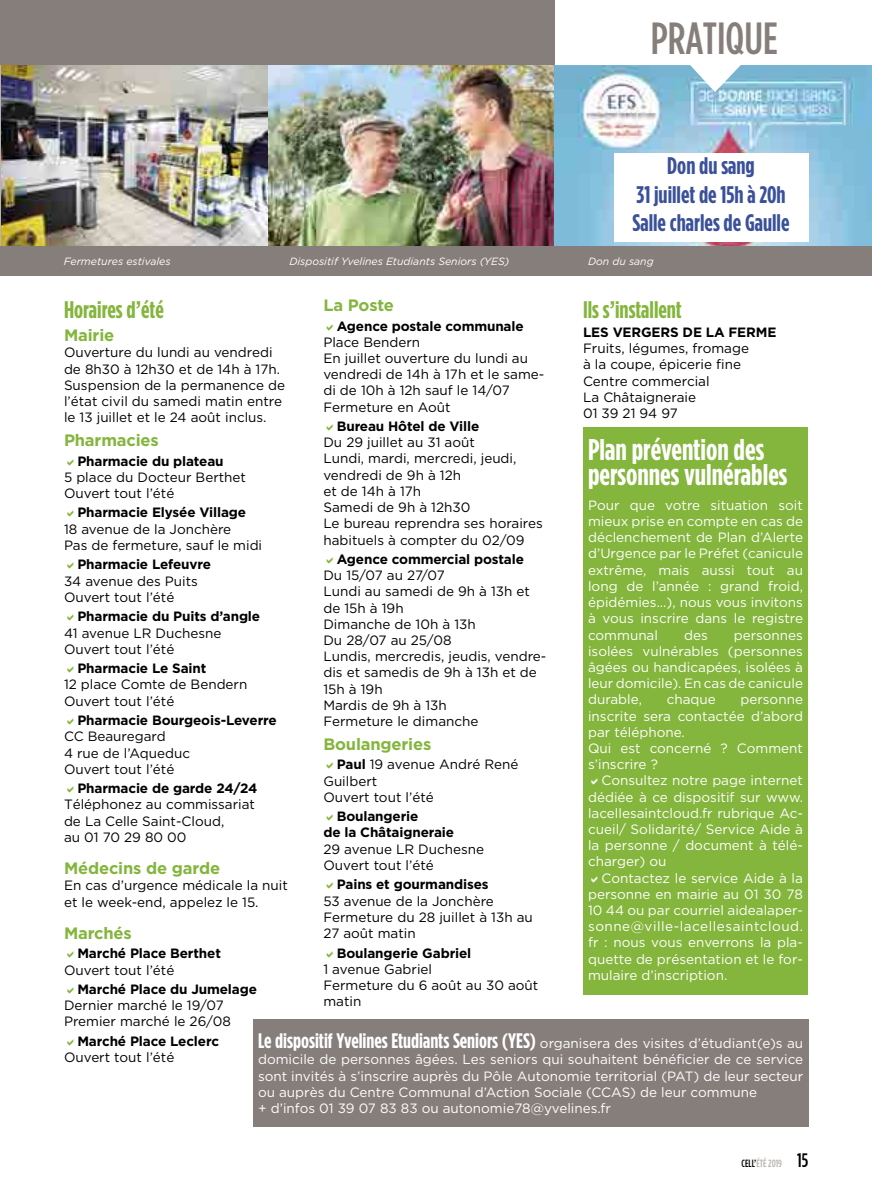
<style>
.page{position:relative;width:872px;height:1191px;background:#fff}
.page>*{position:absolute;margin:0;border:0;box-sizing:border-box;transform-origin:0 0}
.t1{font:500 condensed 45px "Gotham";color:#867e7b}
.t2{font:700 condensed 30px/25.5px "Gotham";color:#fff}
.t3{font:700 condensed 24px/28.8px "Gotham";color:#3a519a;text-align:center}
.t4{font:700 condensed 24px "Gotham";color:#84b53c}
.t5{font:700 condensed 21px "Gotham";color:#fff}
.t6{font:700 16.5px "Gotham";letter-spacing:-.01em;color:#84b53c}
.t7{font:13.5px/16.2px "Gotham";color:#000}
.t8{font:13.5px/16.2px "Gotham";color:#fff;text-align:justify}
.t9{font:700 13.5px/16.2px "Gotham";letter-spacing:-.01em;color:#000}
.t10{font:italic 10.5px "Gotham";color:#fff}
.t11{font:500 condensed 10.5px "Gotham";color:#b7b2ae}
.s1{font-weight:700}
.s2{font-weight:400;font-stretch:normal;font-size:13.5px}
.s3{color:#000}
.s4{font-size:19.5px;color:#000}
</style>
<div class="page">
<img style="left:1px;top:65px;width:268px;height:182px">
<img style="left:269px;top:65px;width:286px;height:182px">
<div style="left:253px;top:1019px;width:555px;height:108px;background:#867e7b"></div>
<img style="left:555px;top:92px;width:317px;height:155px">
<div style="left:0;top:247px;width:872px;height:29px;background:#867e7b"></div>
<svg style="left:533px;top:65px;width:339px;height:27px;background:#93c1d4"></svg>
<div style="left:583px;top:427px;width:225px;height:568px;background:#84b53c"></div>
<div style="left:0;top:0;width:555px;height:65px;background:#867e7b"></div>
<div style="left:614px;top:154px;width:194px;height:88px;background:#fff"></div>
<h1 class="t1" style="left:651px;top:14px;width:129px">PRATIQUE</h1>
<p class="t10" style="left:64px;top:256px;width:108px">Fermetures estivales</p>
<h3 class="t3" style="left:632px;top:150px;width:158px">Don du sang<br>31 juillet de 15h à 20h<br>Salle charles de Gaulle</h3>
<p class="t10" style="left:289px;top:256px;width:221px">Dispositif Yvelines Etudiants Seniors (YES)</p>
<p class="t10" style="left:588px;top:256px;width:67px">Don du sang</p>
<h3 class="t4" style="left:64px;top:295px;width:101px">Horaires d’été</h3>
<p class="t6" style="left:64px;top:326px;width:52px">Mairie</p>
<p class="t7" style="left:64px;top:344px;width:222px">Ouverture du lundi au vendredi de 8h30 à 12h30 et de 14h à 17h.<br>Suspension de la permanence de l’état civil du samedi matin entre le 13 juillet et le 24 août inclus.</p>
<p class="t6" style="left:64px;top:431px;width:96px">Pharmacies</p>
<p class="t9" style="left:77px;top:452px;width:148px">Pharmacie du plateau</p>
<p class="t7" style="left:64px;top:468px;width:184px">5 place du Docteur Berthet<br>Ouvert tout l’été</p>
<p class="t9" style="left:77px;top:504px;width:170px">Pharmacie Elysée Village</p>
<p class="t7" style="left:64px;top:520px;width:200px">18 avenue de la Jonchère<br>Pas de fermeture, sauf le midi</p>
<p class="t9" style="left:77px;top:556px;width:135px">Pharmacie Lefeuvre</p>
<p class="t7" style="left:64px;top:572px;width:135px">34 avenue des Puits<br>Ouvert tout l’été</p>
<p class="t9" style="left:77px;top:608px;width:184px">Pharmacie du Puits d’angle</p>
<p class="t7" style="left:64px;top:624px;width:159px">41 avenue LR Duchesne<br>Ouvert tout l’été</p>
<p class="t9" style="left:77px;top:660px;width:130px">Pharmacie Le Saint</p>
<p class="t7" style="left:64px;top:676px;width:185px">12 place Comte de Bendern<br>Ouvert tout l’été</p>
<p class="t9" style="left:77px;top:712px;width:201px">Pharmacie Bourgeois-Leverre</p>
<p class="t7" style="left:64px;top:728px;width:128px">CC Beauregard<br>4 rue de l’Aqueduc<br>Ouvert tout l’été</p>
<p class="t9" style="left:77px;top:780px;width:182px">Pharmacie de garde 24/24</p>
<p class="t7" style="left:64px;top:796px;width:192px">Téléphonez au commissariat de La Celle Saint-Cloud,<br>au 01 70 29 80 00</p>
<p class="t6" style="left:64px;top:858px;width:158px">Médecins de garde</p>
<p class="t7" style="left:64px;top:877px;width:225px">En cas d’urgence médicale la nuit et le week-end, appelez le 15.</p>
<p class="t6" style="left:64px;top:923px;width:69px">Marchés</p>
<p class="t9" style="left:77px;top:945px;width:145px">Marché Place Berthet</p>
<p class="t7" style="left:64px;top:961px;width:112px">Ouvert tout l’été</p>
<p class="t9" style="left:77px;top:980px;width:181px">Marché Place du Jumelage</p>
<p class="t7" style="left:64px;top:997px;width:168px">Dernier marché le 19/07<br>Premier marché le 26/08</p>
<p class="t9" style="left:77px;top:1032px;width:143px">Marché Place Leclerc</p>
<p class="t7" style="left:64px;top:1049px;width:112px">Ouvert tout l’été</p>
<p class="t6" style="left:323px;top:296px;width:72px">La Poste</p>
<p class="t9" style="left:337px;top:317px;width:188px">Agence postale communale</p>
<p class="t7" style="left:323px;top:334px;width:222px">Place Bendern<br>En juillet ouverture du lundi au vendredi de 14h à 17h et le same&shy;di de 10h à 12h sauf le 14/07<br>Fermeture en Août</p>
<p class="t9" style="left:337px;top:418px;width:144px">Bureau Hôtel de Ville</p>
<p class="t7" style="left:323px;top:434px;width:221px">Du 29 juillet au 31 août<br>Lundi, mardi, mercredi, jeudi, vendredi de 9h à 12h<br>et de 14h à 17h<br>Samedi de 9h à 12h30<br>Le bureau reprendra ses horaires habituels à compter du 02/09</p>
<p class="t9" style="left:337px;top:551px;width:189px">Agence commercial postale</p>
<p class="t7" style="left:323px;top:567px;width:224px">Du 15/07 au 27/07<br>Lundi au samedi de 9h à 13h et de 15h à 19h<br>Dimanche de 10h à 13h<br>Du 28/07 au 25/08<br>Lundis, mercredis, jeudis, vendre&shy;dis et samedis de 9h à 13h et de<br>15h à 19h<br>Mardis de 9h à 13h<br>Fermeture le dimanche</p>
<p class="t6" style="left:323px;top:734px;width:109px">Boulangeries</p>
<p class="t7" style="left:323px;top:756px;width:196px;text-indent:13px"><span class="s1">Paul</span> 19 avenue André René<br>Guilbert<br>Ouvert tout l’été</p>
<p class="t9" style="left:323px;top:808px;width:132px;text-indent:13px">Boulangerie<br>de la Châtaigneraie</p>
<p class="t7" style="left:323px;top:840px;width:162px">29 avenue LR Duchesne<br>Ouvert tout l’été</p>
<p class="t9" style="left:337px;top:876px;width:153px">Pains et gourmandises</p>
<p class="t7" style="left:323px;top:892px;width:211px">53 avenue de la Jonchère<br>Fermeture du 28 juillet à 13h au<br>27 août matin</p>
<p class="t9" style="left:337px;top:944px;width:136px">Boulangerie Gabriel</p>
<p class="t7" style="left:323px;top:960px;width:216px">1 avenue Gabriel<br>Fermeture du 6 août au 30 août matin</p>
<h3 class="t4" style="left:583px;top:295px;width:100px">Ils s’installent</h3>
<p class="t9" style="left:583px;top:324px;width:195px">LES VERGERS DE LA FERME</p>
<p class="t7" style="left:583px;top:340px;width:167px">Fruits, légumes, fromage à la coupe, épicerie fine<br>Centre commercial<br>La Châtaigneraie<br>01 39 21 94 97</p>
<h2 class="t2" style="left:588px;top:435px;width:201px">Plan prévention des personnes vulnérables</h2>
<p class="t8" style="left:588px;top:497px;width:216px">Pour que votre situation soit mieux prise en compte en cas de déclenchement de Plan d’Alerte d’Urgence par le Préfet (canicule extrême, mais aussi tout au long de l’année : grand froid, épidémies...), nous vous invitons à vous inscrire dans le registre communal</p>
<p class="t8" style="left:684px;top:626px;width:25px">des</p>
<p class="t8" style="left:588px;top:626px;width:216px;text-indent:146px">personnes isolées vulnérables (personnes âgées ou handicapées, isolées à leur domicile). En cas de canicule durable,</p>
<p class="t8" style="left:666px;top:691px;width:51px">chaque</p>
<p class="t8" style="left:588px;top:691px;width:216px;text-align:left;text-indent:152px">personne inscrite sera contactée d’abord par téléphone.<br>Qui est concerné ? Comment s’inscrire ?</p>
<p class="t8" style="left:588px;top:772px;width:216px;text-indent:14px">Consultez notre page internet dédiée à ce dispositif sur www. lacellesaintcloud.fr rubrique Ac&shy;cueil/ Solidarité/ Service Aide à la personne / document à télé&shy;charger) ou</p>
<p class="t8" style="left:588px;top:869px;width:216px;text-indent:14px">Contactez le service Aide à la personne en mairie au 01 30 78<br>10 44 ou par courriel aidealaper&shy;sonne@ville-lacellesaintcloud. fr : nous vous enverrons la pla&shy;quette de présentation et le for&shy;mulaire d’inscription.</p>
<h3 class="t5" style="left:258px;top:1029px;width:546px">Le dispositif Yvelines Etudiants Seniors (YES) <span class="s2">organisera des visites d’étudiant(e)s au</span></h3>
<p class="t8" style="left:258px;top:1051px;width:546px;text-align:left">domicile de personnes âgées. Les seniors qui souhaitent bénéficier de ce service sont invités à s’inscrire auprès du Pôle Autonomie territorial (PAT) de leur secteur ou auprès du Centre Communal d’Action Sociale (CCAS) de leur commune<br>+ d’infos 01 39 07 83 83 ou autonomie78@yvelines.fr</p>
<p class="t11" style="left:741px;top:1157px;width:68px"><span class="s3">CELL’</span>ÉTÉ 2019 <span class="s4">15</span></p>
</div>
